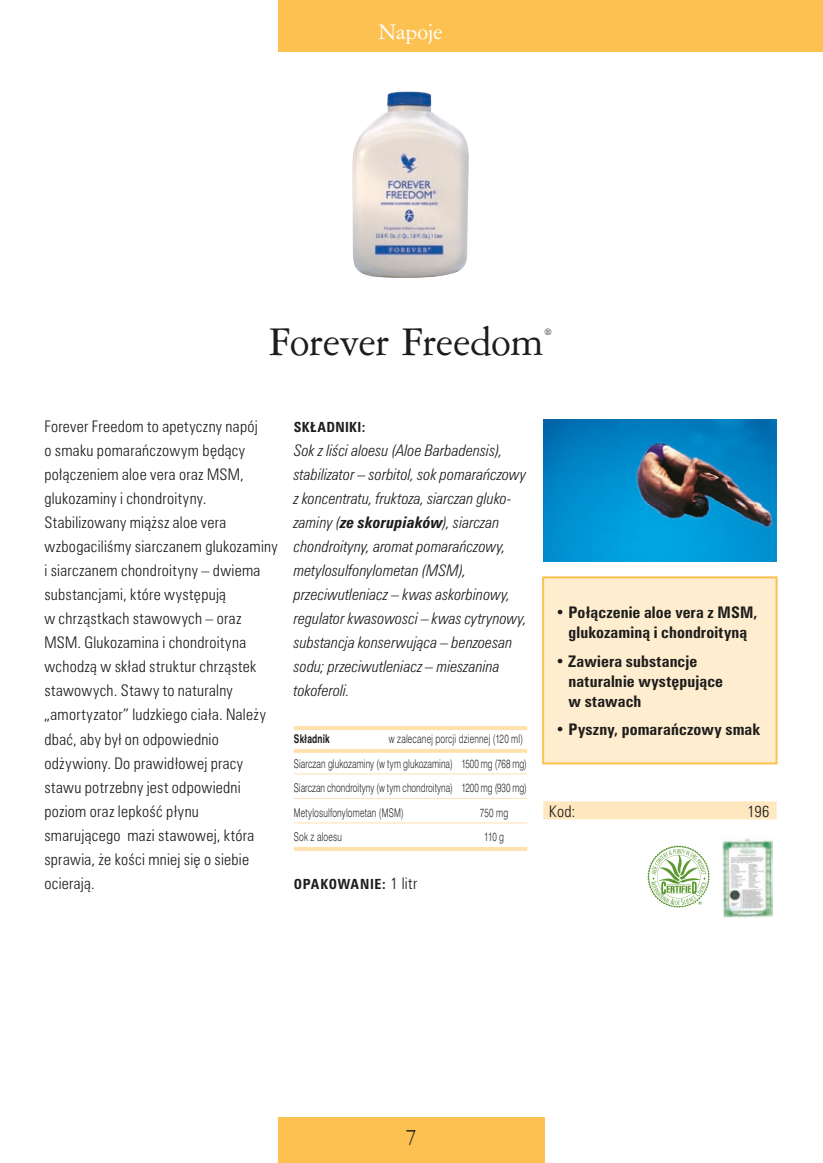
<style>
.page{position:relative;width:823px;height:1163px;background:#fff}
.page>*{position:absolute;margin:0;border:0;box-sizing:border-box;transform-origin:0 0}
.t1{font:44px "American Garamond PL";letter-spacing:-.02em;color:#1d1d1b}
.t2{font:24px "American Garamond PL";letter-spacing:-.015em;color:#fff}
.t3{font:24px "American Garamond PL";color:#1d1d1b}
.t4{font:300 condensed 16px/24px "Zurich PL";letter-spacing:.015em;color:#1d1d1b}
.t5{font:italic 300 condensed 16px/24px "Zurich PL";letter-spacing:.005em;color:#1d1d1b}
.t6{font:700 condensed 16px/20px "Zurich PL";letter-spacing:.01em;color:#1d1d1b;text-align:center}
.t7{font:700 condensed 14px "Zurich PL";letter-spacing:.05em;color:#1d1d1b}
.t8{font:700 condensed 14px "Zurich PL";letter-spacing:.025em;color:#1d1d1b}
.t9{font:300 12px/24.6px "Swiss 721 PL";letter-spacing:.01em;color:#1d1d1b;scale:.7 1}
.t10{font:700 12px "Swiss 721 PL";letter-spacing:.025em;color:#1d1d1b;scale:.7 1}
.t11{font:9.6px "American Garamond PL";color:#1d1d1b}
.s1{font-weight:700}
.s2{font-weight:300;font-size:16px}
</style>
<div class="page">
<div style="left:278px;top:0;width:544px;height:51px;background:#fcc150"></div>
<div style="left:278px;top:1117px;width:266px;height:45px;background:#fcc150"></div>
<hr style="left:293px;top:726px;width:234px;height:4px;background:#ffe1ae">
<svg style="left:293px;top:748px;width:234px;height:4px"></svg>
<hr style="left:293px;top:773px;width:234px;height:1px;background:#ffe1ae">
<hr style="left:293px;top:797px;width:234px;height:1px;background:#ffe1ae">
<hr style="left:293px;top:822px;width:234px;height:1px;background:#ffe1ae">
<svg style="left:293px;top:847px;width:234px;height:3px"></svg>
<div style="left:543px;top:801px;width:233px;height:18px;background:#ffe7bf"></div>
<img style="left:543px;top:420px;width:233px;height:141px">
<div style="left:543px;top:577px;width:233px;height:186px;background:#ffedd0"></div>
<div style="left:542px;top:576px;width:235px;height:188px;border:2px solid #fcc150"></div>
<img style="left:352px;top:91px;width:117px;height:187px">
<img style="left:722px;top:838px;width:49px;height:79px">
<img style="left:647px;top:845px;width:62px;height:62px">
<h2 class="t2" style="left:378px;top:18px;width:66px">Napoje</h2>
<h1 class="t1" style="left:269px;top:316px;width:276px">Forever Freedom</h1>
<p class="t11" style="left:544px;top:327px;width:9px">®</p>
<p class="t4" style="left:44px;top:414px;width:235px">Forever Freedom to apetyczny napój<br>o smaku pomaraƒczowym b´dàcy po∏àczeniem aloe vera oraz MSM, glukozaminy i chondroityny.<br>Stabilizowany mià˝sz aloe vera wzbogaciliÊmy siarczanem glukozaminy i siarczanem chondroityny – dwiema substancjami, które wyst´pujà<br>w chrzàstkach stawowych – oraz<br>MSM. Glukozamina i chondroityna wchodzà w skład struktur chrzàstek stawowych. Stawy to naturalny „amortyzator” ludzkiego ciała. Nale˝y dbaç, aby był on odpowiednio od˝ywiony. Do prawidłowej pracy stawu potrzebny jest odpowiedni poziom oraz lepkoÊç płynu smarujàcego mazi stawowej, która sprawia, ˝e koÊci mniej si´ o siebie ocierajà.</p>
<p class="t8" style="left:293px;top:419px;width:73px">SK¸ADNIKI:</p>
<p class="t5" style="left:293px;top:438px;width:235px">Sok z liÊci aloesu (Aloe Barbadensis), stabilizator – sorbitol, sok pomaraƒczowy z koncentratu, fruktoza, siarczan gluko&shy;zaminy (<span class="s1">ze skorupiaków</span>), siarczan chondroityny, aromat pomaraƒczowy, metylosulfonylometan (MSM), przeciwutleniacz – kwas askorbinowy, regulator kwasowosci – kwas cytrynowy, substancja konserwujàca – benzoesan sodu; przeciwutleniacz – mieszanina tokoferoli.</p>
<p class="t10" style="left:293px;top:731px;width:53px">Składnik</p>
<p class="t9" style="left:293px;top:726px;width:334px;text-indent:95px">w zalecanej porcji dziennej (120 ml)<br>Siarczan glukozaminy (w tym glukozamina) 1500 mg (768 mg)<br>Siarczan chondroityny (w tym chondroityna) 1200 mg (930 mg)<br>Metylosulfonylometan (MSM)</p>
<p class="t9" style="left:479px;top:800px;width:42px">750 mg</p>
<p class="t9" style="left:294px;top:824px;width:70px">Sok z aloesu</p>
<p class="t9" style="left:484px;top:824px;width:30px">110 g</p>
<p class="t7" style="left:293px;top:875px;width:125px">OPAKOWANIE: <span class="s2">1 litr</span></p>
<p class="t6" style="left:555px;top:602px;width:203px">• Połàczenie aloe vera z MSM, glukozaminà i chondroitynà</p>
<p class="t6" style="left:568px;top:650px;width:156px;text-align:left;text-indent:-13px">• Zawiera substancje naturalnie wyst´pujàce w stawach</p>
<p class="t6" style="left:555px;top:719px;width:206px">• Pyszny, pomaraƒczowy smak</p>
<p class="t4" style="left:548px;top:798px;width:28px">Kod:</p>
<p class="t4" style="left:747px;top:798px;width:23px">196</p>
<h2 class="t3" style="left:405px;top:1121px;width:13px">7</h2>
</div>
